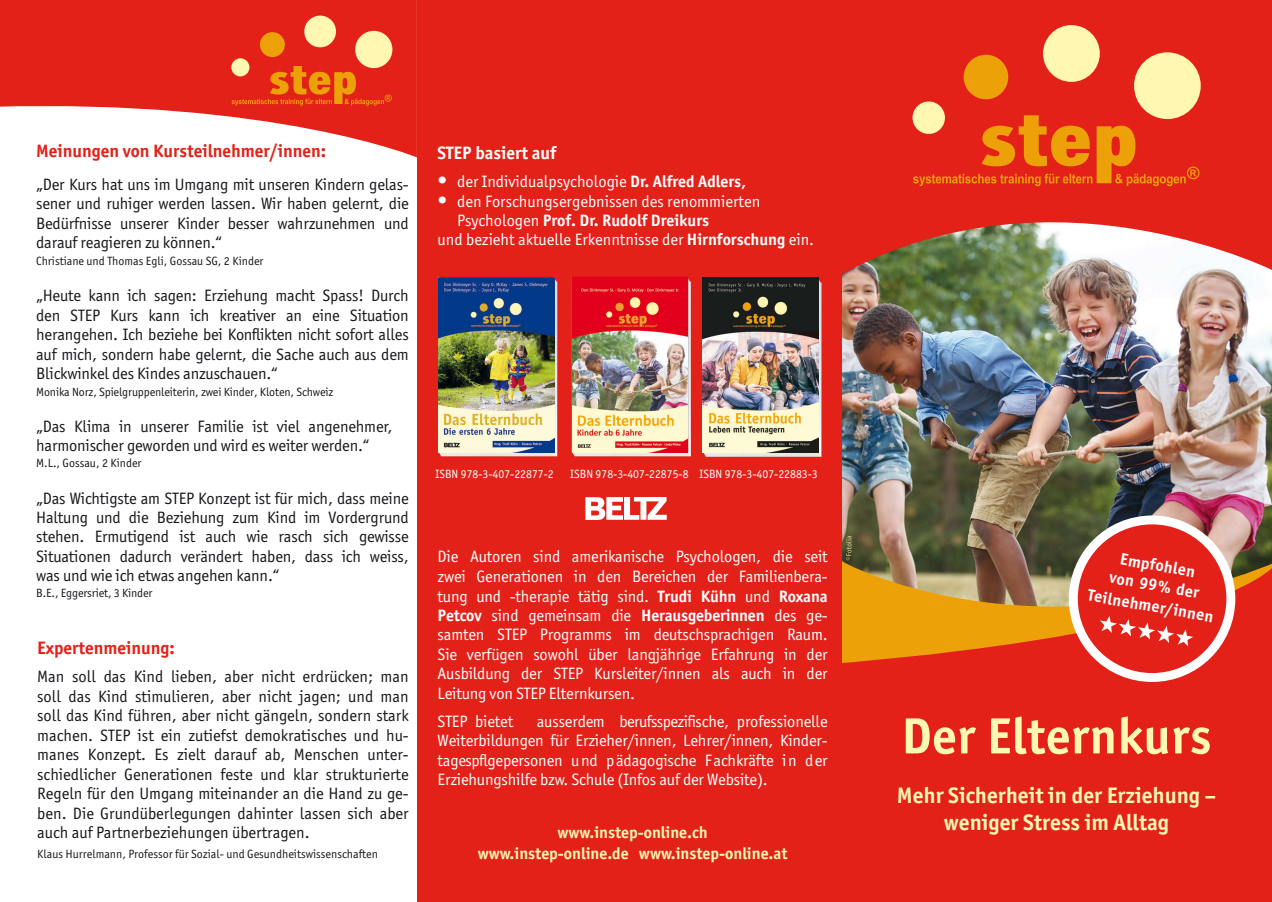
<style>
.page{position:relative;width:1272px;height:902px;background:#fff}
.page>*{position:absolute;margin:0;border:0;box-sizing:border-box;transform-origin:0 0}
.t1{font:700 51px "Officina Sans ITC Pro";letter-spacing:.01em;color:#fff7b2}
.t2{font:700 22.5px/27px "Officina Sans ITC Pro";color:#fff7b2;text-align:center}
.t3{font:700 18px "Officina Sans ITC Pro";color:#e32119}
.t4{font:700 18px "Officina Sans ITC Pro";color:#fff}
.t5{font:16.5px/19.5px "Officina Sans ITC Pro";letter-spacing:-.01em;color:#1a171c;text-align:justify}
.t6{font:16.5px/19.5px "Officina Sans ITC Pro";color:#fff;text-align:justify}
.t7{font:700 16.5px/20.7px "Officina Sans ITC Pro";color:#fff7b2;text-align:center}
.t8{font:700 16.5px/19.8px "Officina Sans";color:#fff;text-align:center}
.t9{font:700 16.5px "Officina Sans ITC Pro";color:#fff}
.t10{font:12px "Officina Sans ITC Pro";color:#1a171c}
.t11{font:12px "Officina Sans ITC Pro";color:#fff}
.s1{font-family:"Officina Sans"}
.s2{font-family:"Officina Sans";font-size:19.5px}
.s3{font-weight:700}
.s4{font-weight:400}
</style>
<div class="page">
<img style="left:841px;top:274px;width:430px;height:286px">
<svg style="left:841px;top:0;width:430px;height:274px;background:#da3b31"></svg>
<div style="left:841px;top:663px;width:430px;height:238px;background:#e32119"></div>
<div style="left:1133px;top:52px;width:67px;height:67px;background:#fff7b2;border-radius:50%"></div>
<div style="left:1042px;top:25px;width:57px;height:57px;background:#fff7b2;border-radius:50%"></div>
<div style="left:963px;top:55px;width:45px;height:44px;background:#eda108;border-radius:50%"></div>
<div style="left:912px;top:101px;width:32px;height:33px;background:#fff7b2;border-radius:50%"></div>
<svg style="left:913px;top:115px;width:286px;height:71px;background:#e64a18"></svg>
<svg style="left:1073px;top:520px;width:157px;height:157px;background:#e7443d"></svg>
<div style="left:1068px;top:515px;width:167px;height:167px;border:9px solid #fff;border-radius:50%"></div>
<svg style="left:841px;top:560px;width:430px;height:103px;background:#d6632c"></svg>
<img style="left:845px;top:536px;width:6px;height:24px">
<div style="left:417px;top:0;width:424px;height:901px;background:#e32119"></div>
<svg style="left:0;top:0;width:417px;height:157px;fill:#e32119"></svg>
<div style="left:355px;top:31px;width:37px;height:37px;background:#fff7b2;border-radius:50%"></div>
<div style="left:304px;top:16px;width:32px;height:31px;background:#fff7b2;border-radius:50%"></div>
<div style="left:260px;top:32px;width:25px;height:25px;background:#eda108;border-radius:50%"></div>
<div style="left:231px;top:58px;width:18px;height:18px;background:#fff7b2;border-radius:50%"></div>
<svg style="left:231px;top:66px;width:161px;height:40px;background:#e64918"></svg>
<img style="left:585px;top:498px;width:82px;height:21px">
<img style="left:703px;top:278px;width:118px;height:179px">
<img style="left:702px;top:278px;width:116px;height:174px">
<img style="left:571px;top:277px;width:120px;height:179px">
<img style="left:572px;top:278px;width:115px;height:174px">
<img style="left:438px;top:276px;width:119px;height:180px">
<img style="left:438px;top:279px;width:116px;height:173px">
<p class="t3" style="left:36px;top:140px;width:291px">Meinungen von Kursteilnehmer/innen:</p>
<p class="t5" style="left:36px;top:174px;width:374px">„Der Kurs hat uns im Umgang mit unseren Kindern gelas&shy;sener und ruhiger werden lassen. Wir haben gelernt, die Bedürfnisse unserer Kinder besser wahrzunehmen und darauf reagieren zu können.“</p>
<p class="t10" style="left:36px;top:254px;width:229px">Christiane und Thomas Egli, Gossau SG, 2 Kinder</p>
<p class="t5" style="left:36px;top:286px;width:374px">„Heute kann ich sagen: Erziehung macht Spass! Durch den STEP Kurs kann ich kreativer an eine Situation herangehen. Ich beziehe bei Konflikten nicht sofort alles auf mich, sondern habe gelernt, die Sache auch aus dem Blickwinkel des Kindes anzuschauen.“</p>
<p class="t10" style="left:36px;top:384px;width:299px">Monika Norz, Spielgruppenleiterin, zwei Kinder, Kloten, Schweiz</p>
<p class="t5" style="left:36px;top:417px;width:358px;line-height:18.9px">„Das Klima in unserer Familie ist viel angenehmer, harmonischer geworden und wird es weiter werden.“</p>
<p class="t10" style="left:36px;top:456px;width:107px">M.L., Gossau, 2 Kinder</p>
<p class="t5" style="left:36px;top:488px;width:374px">„Das Wichtigste am STEP Konzept ist für mich, dass meine Haltung und die Beziehung zum Kind im Vordergrund stehen. Ermutigend ist auch wie rasch sich gewisse Situationen dadurch verändert haben, dass ich weiss, was und wie ich etwas angehen kann.“</p>
<p class="t10" style="left:36px;top:586px;width:118px">B.E., Eggersriet, 3 Kinder</p>
<p class="t3" style="left:37px;top:636px;width:139px">Expertenmeinung:</p>
<p class="t5" style="left:37px;top:667px;width:373px">Man soll das Kind lieben, aber nicht erdrücken; man soll das Kind stimulieren, aber nicht jagen; und man soll das Kind führen, aber nicht gängeln, sondern stark machen. STEP ist ein zutiefst demokratisches und hu&shy;manes Konzept. Es zielt darauf ab, Menschen unter&shy;schiedlicher Generationen feste und klar strukturierte Regeln für den Umgang miteinander an die Hand zu ge&shy;ben. Die Grundüberlegungen dahinter lassen sich aber auch auf Partnerbeziehungen übertragen.</p>
<p class="t10" style="left:37px;top:846px;width:342px">Klaus Hurrelmann, Professor für Sozial- und Gesundheitswissenschaften</p>
<p class="t4" style="left:437px;top:142px;width:120px"><span class="s1">S</span>TEP basiert auf</p>
<p class="t6" style="left:437px;top:171px;width:310px"><span class="s2">•</span> der Individualpsychologie <span class="s3">Dr. Alfred Adlers,</span></p>
<p class="t6" style="left:437px;top:191px;width:324px"><span class="s2">•</span> den Forschungsergebnissen des renommierten</p>
<p class="t9" style="left:457px;top:210px;width:254px"><span class="s4">Psychologen</span> Prof. Dr. Rudolf Dreikurs</p>
<p class="t6" style="left:437px;top:230px;width:378px">und bezieht aktuelle Erkenntnisse der <span class="s3">Hirnforschung</span> ein.</p>
<p class="t11" style="left:435px;top:467px;width:120px">ISBN 978-3-407-22877-2</p>
<p class="t11" style="left:570px;top:466px;width:249px">ISBN 978-3-407-22875-8 ISBN 978-3-407-22883-3</p>
<p class="t6" style="left:437px;top:546px;width:391px">Die Autoren sind amerikanische Psychologen, die seit zwei Generationen in den Bereichen der Familienbera&shy;tung und -therapie tätig sind. <span class="s3">Trudi Kühn</span> und <span class="s3">Roxana Petcov</span> sind gemeinsam die <span class="s3">Herausgeberinnen</span> des ge&shy;samten STEP Programms im deutschsprachigen Raum.<br>Sie verfügen sowohl über langjährige Erfahrung in der Ausbildung der STEP Kursleiter/innen als auch in der Leitung von STEP Elternkursen.</p>
<p class="t6" style="left:437px;top:711px;width:77px">STEP bietet</p>
<p class="t6" style="left:437px;top:711px;width:391px;text-indent:99px">ausserdem berufsspezifische, professionelle Weiterbildungen für Erzieher/innen, Lehrer/innen, Kinder&shy;tagespflgepersonen und pädagogische Fachkräfte in der Erziehungshilfe bzw. Schule (Infos auf der Website).</p>
<p class="t7" style="left:478px;top:822px;width:311px">www.instep-online.ch<br>www.instep-online.de www.instep-online.at</p>
<p class="t8" style="left:1114px;top:547px;width:92px;rotate:10deg">Empfohlen von 99% der</p>
<p class="t8" style="left:1089px;top:584px;width:129px;rotate:10deg">Teilnehmer/innen</p>
<h1 class="t1" style="left:901px;top:704px;width:311px">Der Elternkurs</h1>
<h2 class="t2" style="left:896px;top:781px;width:320px">Mehr Sicherheit in der Erziehung – weniger Stress im Alltag</h2>
</div>
